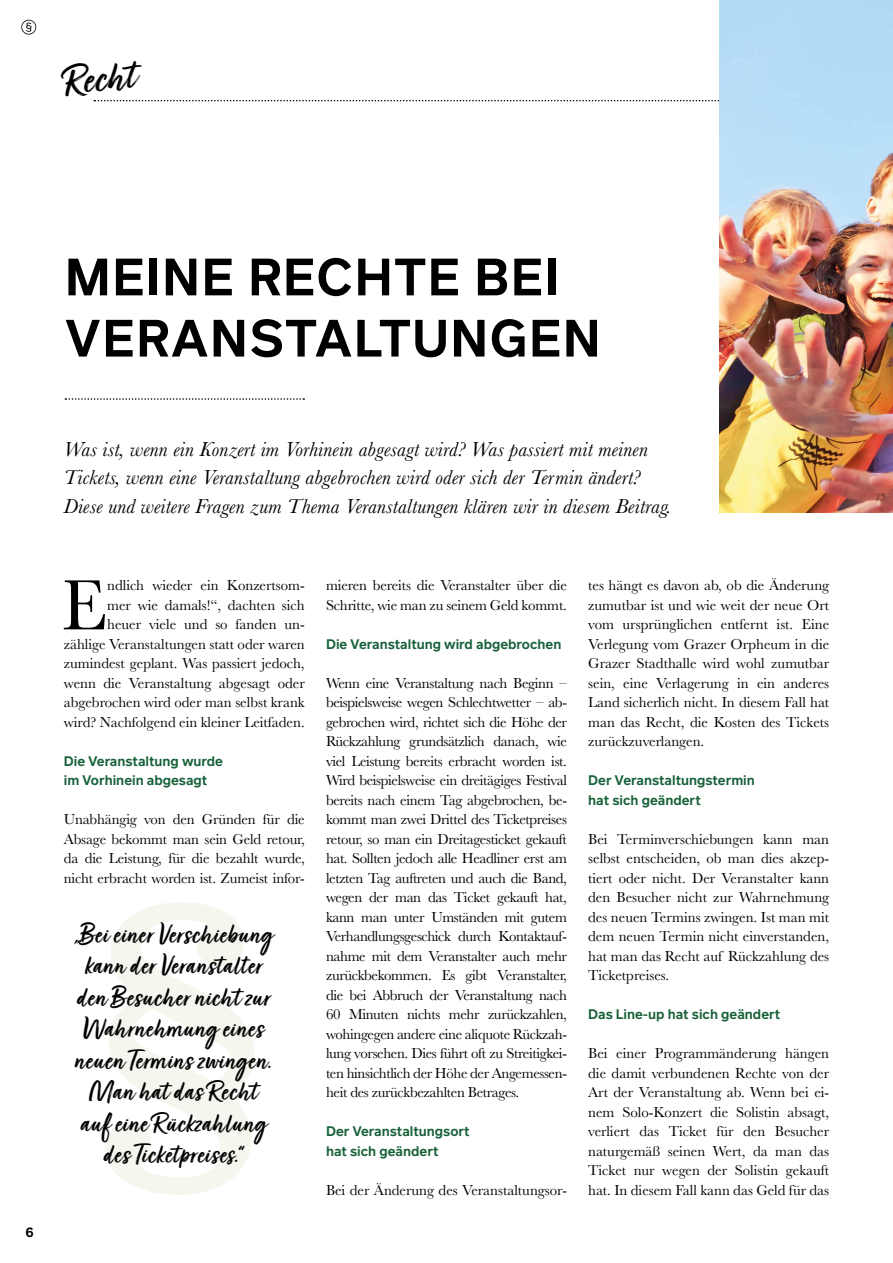
<style>
.page{position:relative;width:893px;height:1263px;background:#fff}
.page>*{position:absolute;margin:0;border:0;box-sizing:border-box;transform-origin:0 0}
.t1{font:73.95px "Baskerville";color:#000}
.t2{font:600 51px/61.2px "Infra";letter-spacing:.025em;color:#000}
.t3{font:45px "Turbinado Bold Dry";color:#000}
.t4{font:30px/31.5px "Turbinado Bold Dry";letter-spacing:.015em;color:#000;text-align:center}
.t5{font:italic 21px/28.5px "Baskerville";letter-spacing:.01em;color:#000}
.t6{font:15px/19.5px "Baskerville";color:#000;text-align:justify}
.t7{font:600 13.5px/19.5px "Infra";color:#18613a}
.t8{font:600 13.5px "Infra";color:#000}
</style>
<div class="page">
<svg style="left:94px;top:100px;width:625px;height:1px"></svg>
<img style="left:719px;top:0;width:174px;height:512px">
<svg style="left:65px;top:398px;width:239px;height:2px"></svg>
<svg style="left:21px;top:20px;width:15px;height:15px"></svg>
<svg style="left:105px;top:902px;width:150px;height:293px"></svg>
<h3 class="t3" style="left:60px;top:59px;width:75px;rotate:-6deg">Recht</h3>
<h2 class="t2" style="left:65px;top:245px;width:538px">MEINE RECHTE BEI<br>VERANSTALTUNGEN</h2>
<p class="t8" style="left:26px;top:1223px;width:10px">6</p>
<p class="t5" style="left:64px;top:435px;width:609px">Was ist, wenn ein Konzert im Vorhinein abgesagt wird? Was passiert mit meinen<br>Tickets, wenn eine Veranstaltung abgebrochen wird oder sich der Termin ändert?<br>Diese und weitere Fragen zum Thema Veranstaltungen klären wir in diesem Beitrag.</p>
<p class="t6" style="left:64px;top:576px;width:242px;text-align:right">ndlich wieder ein Konzertsom-<br>mer wie damals!“, dachten sich<br>heuer viele und so fanden un&shy;zählige Veranstaltungen statt oder waren zumindest geplant. Was passiert jedoch, wenn die Veranstaltung abgesagt oder abgebrochen wird oder man selbst krank wird? Nachfolgend ein kleiner Leitfaden.</p>
<p class="t7" style="left:64px;top:751px;width:161px">Die Veranstaltung wurde im Vorhinein abgesagt</p>
<p class="t6" style="left:64px;top:810px;width:242px">Unabhängig von den Gründen für die Absage bekommt man sein Geld retour, da die Leistung, für die bezahlt wurde, nicht erbracht worden ist. Zumeist infor-</p>
<h1 class="t1" style="left:61px;top:558px;width:47px">E</h1>
<h3 class="t4" style="left:74px;top:921px;width:200px">„Bei einer Verschiebung kann der Veranstalter den Besucher nicht zur<br>Wahrnehmung eines neuen Termins zwingen.<br>Man hat das Recht auf eine Rückzahlung des Ticketpreises.“</h3>
<p class="t6" style="left:326px;top:576px;width:242px">mieren bereits die Veranstalter über die<br>Schritte, wie man zu seinem Geld kommt.</p>
<p class="t7" style="left:326px;top:634px;width:237px">Die Veranstaltung wird abgebrochen</p>
<p class="t6" style="left:326px;top:673px;width:242px">Wenn eine Veranstaltung nach Beginn – beispielsweise wegen Schlechtwetter – ab&shy;gebrochen wird, richtet sich die Höhe der Rückzahlung grundsätzlich danach, wie viel Leistung bereits erbracht worden ist.<br>Wird beispielsweise ein dreitägiges Festival bereits nach einem Tag abgebrochen, be&shy;kommt man zwei Drittel des Ticketpreises retour, so man ein Dreitagesticket gekauft hat. Sollten jedoch alle Headliner erst am letzten Tag auftreten und auch die Band, wegen der man das Ticket gekauft hat, kann man unter Umständen mit gutem Verhandlungsgeschick durch Kontaktauf&shy;nahme mit dem Veranstalter auch mehr zurückbekommen. Es gibt Veranstalter, die bei Abbruch der Veranstaltung nach 60 Minuten nichts mehr zurückzahlen, wohingegen andere eine aliquote Rückzah&shy;lung vorsehen. Dies führt oft zu Streitigkei&shy;ten hinsichtlich der Höhe der Angemessen&shy;heit des zurückbezahlten Betrages.</p>
<p class="t7" style="left:326px;top:1121px;width:145px">Der Veranstaltungsort hat sich geändert</p>
<p class="t6" style="left:326px;top:1180px;width:242px">Bei der Änderung des Veranstaltungsor-</p>
<p class="t6" style="left:588px;top:576px;width:242px">tes hängt es davon ab, ob die Änderung zumutbar ist und wie weit der neue Ort vom ursprünglichen entfernt ist. Eine Verlegung vom Grazer Orpheum in die Grazer Stadthalle wird wohl zumutbar sein, eine Verlagerung in ein anderes Land sicherlich nicht. In diesem Fall hat man das Recht, die Kosten des Tickets zurückzuverlangen.</p>
<p class="t7" style="left:588px;top:770px;width:168px">Der Veranstaltungstermin hat sich geändert</p>
<p class="t6" style="left:588px;top:829px;width:242px">Bei Terminverschiebungen kann man selbst entscheiden, ob man dies akzep&shy;tiert oder nicht. Der Veranstalter kann den Besucher nicht zur Wahrnehmung des neuen Termins zwingen. Ist man mit dem neuen Termin nicht einverstanden, hat man das Recht auf Rückzahlung des Ticketpreises.</p>
<p class="t7" style="left:588px;top:1004px;width:194px">Das Line-up hat sich geändert</p>
<p class="t6" style="left:588px;top:1044px;width:242px">Bei einer Programmänderung hängen die damit verbundenen Rechte von der Art der Veranstaltung ab. Wenn bei ei&shy;nem Solo-Konzert die Solistin absagt, verliert das Ticket für den Besucher naturgemäß seinen Wert, da man das Ticket nur wegen der Solistin gekauft hat. In diesem Fall kann das Geld für das</p>
</div>
